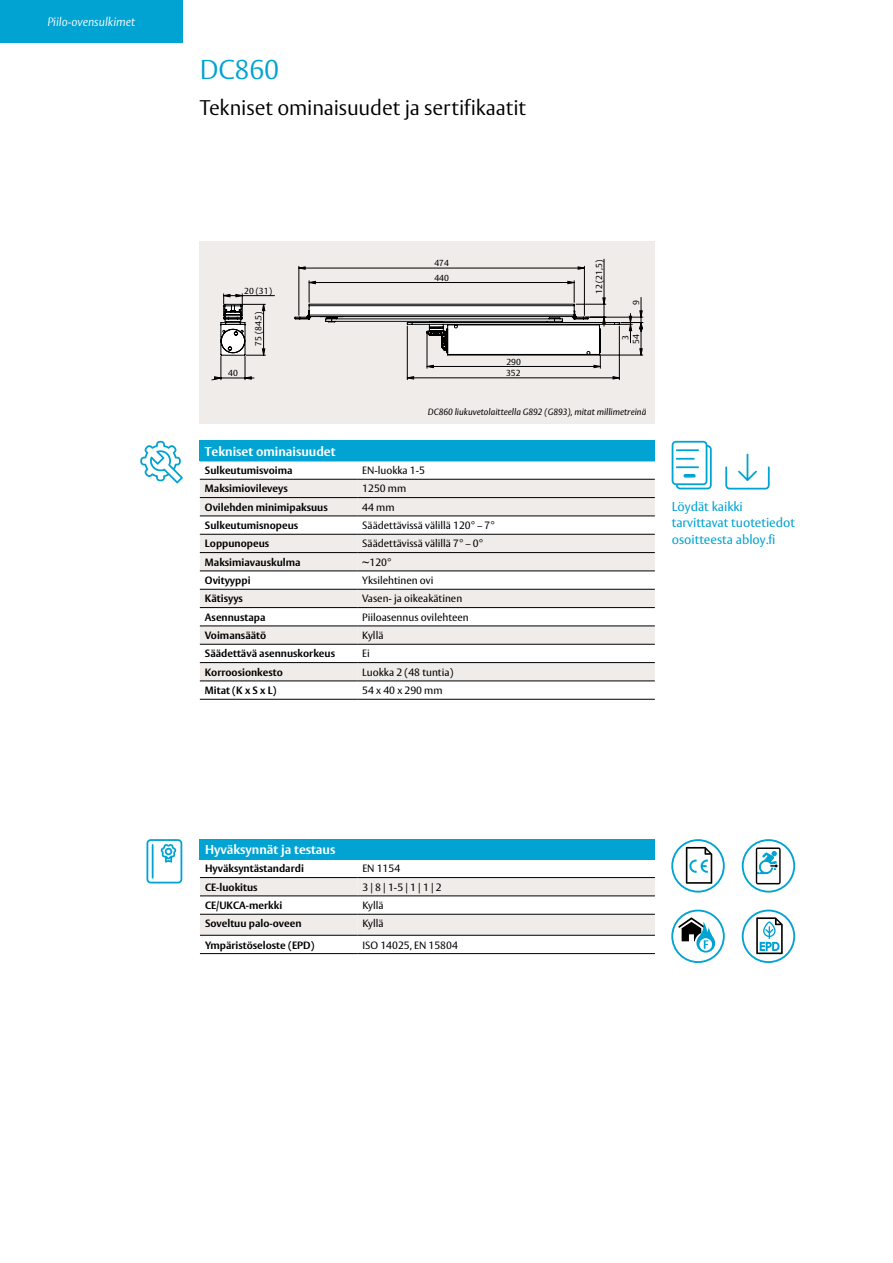
<style>
.page{position:relative;width:893px;height:1263px;background:#fff}
.page>*{position:absolute;margin:0;border:0;box-sizing:border-box;transform-origin:0 0}
.Page_Headline_18_22{font:300 27px "ASSA Vesta";letter-spacing:-.01em;color:#00a3d2}
.Page_Subheadline_14_16{font:300 21px "ASSA Vesta";letter-spacing:-.005em;color:#000}
.Infotext_Blue_8_5_12{font:12.75px/16.5px "ASSA Vesta";color:#00a3d2}
.Subline_White_8_5_12{font:700 12.75px "ASSA Vesta";color:#fff}
.Table_Headline_8_5_12{font:700 12.75px "ASSA Vesta";color:#fff}
.t1{font:italic 300 12px "ASSA Vesta";color:#fff}
.Table_Body_7_9{font:700 10.5px "ASSA Vesta";color:#000}
.Table_Body_7_9-2{font:10.5px "ASSA Vesta";color:#000}
.Footnote_Italic_6_8{font:italic 9px "ASSA Vesta";color:#000}
.t2{font:8.7px "ASSA Vesta";color:#000}
</style>
<div class="page">
<svg style="left:140px;top:441px;width:43px;height:42px"></svg>
<svg style="left:671px;top:839px;width:54px;height:53px"></svg>
<svg style="left:671px;top:909px;width:54px;height:54px"></svg>
<svg style="left:742px;top:839px;width:53px;height:53px"></svg>
<svg style="left:742px;top:909px;width:53px;height:54px"></svg>
<svg style="left:146px;top:839px;width:36px;height:44px"></svg>
<svg style="left:672px;top:441px;width:40px;height:48px"></svg>
<hr style="left:676px;top:466px;width:23px;height:2px;background:#00a3d2">
<svg style="left:683px;top:474px;width:13px;height:4px"></svg>
<svg style="left:725px;top:454px;width:45px;height:35px"></svg>
<div style="left:200px;top:242px;width:455px;height:182px;background:#f0ece9"></div>
<svg style="left:215px;top:267px;width:427px;height:112px"></svg>
<div style="left:0;top:0;width:183px;height:43px;background:#00a3d2"></div>
<div style="left:200px;top:441px;width:455px;height:20px;background:#00a3d2"></div>
<svg style="left:200px;top:480px;width:157px;height:201px"></svg>
<svg style="left:357px;top:480px;width:298px;height:201px;fill:#f0ece9"></svg>
<hr style="left:200px;top:479px;width:157px;height:1px;background:#000">
<hr style="left:357px;top:479px;width:298px;height:1px;background:#000">
<hr style="left:200px;top:497px;width:157px;height:1px;background:#000">
<hr style="left:357px;top:497px;width:298px;height:1px;background:#000">
<hr style="left:200px;top:516px;width:157px;height:1px;background:#000">
<hr style="left:357px;top:516px;width:298px;height:1px;background:#000">
<hr style="left:200px;top:534px;width:157px;height:1px;background:#000">
<hr style="left:357px;top:534px;width:298px;height:1px;background:#000">
<hr style="left:200px;top:552px;width:157px;height:1px;background:#000">
<hr style="left:357px;top:552px;width:298px;height:1px;background:#000">
<hr style="left:200px;top:571px;width:157px;height:1px;background:#000">
<hr style="left:357px;top:571px;width:298px;height:1px;background:#000">
<hr style="left:200px;top:589px;width:157px;height:1px;background:#000">
<hr style="left:357px;top:589px;width:298px;height:1px;background:#000">
<hr style="left:200px;top:607px;width:157px;height:1px;background:#000">
<hr style="left:357px;top:607px;width:298px;height:1px;background:#000">
<hr style="left:200px;top:626px;width:157px;height:1px;background:#000">
<hr style="left:357px;top:626px;width:298px;height:1px;background:#000">
<hr style="left:200px;top:644px;width:157px;height:1px;background:#000">
<hr style="left:357px;top:644px;width:298px;height:1px;background:#000">
<hr style="left:200px;top:662px;width:157px;height:1px;background:#000">
<hr style="left:357px;top:662px;width:298px;height:1px;background:#000">
<hr style="left:200px;top:681px;width:157px;height:1px;background:#000">
<hr style="left:357px;top:681px;width:298px;height:1px;background:#000">
<hr style="left:200px;top:699px;width:157px;height:1px;background:#000">
<hr style="left:357px;top:699px;width:298px;height:1px;background:#000">
<div style="left:200px;top:839px;width:455px;height:20px;background:#00a3d2"></div>
<svg style="left:200px;top:878px;width:455px;height:57px"></svg>
<hr style="left:200px;top:877px;width:157px;height:1px;background:#000">
<hr style="left:357px;top:877px;width:298px;height:1px;background:#000">
<hr style="left:200px;top:896px;width:157px;height:1px;background:#000">
<hr style="left:357px;top:896px;width:298px;height:1px;background:#000">
<hr style="left:200px;top:914px;width:157px;height:1px;background:#000">
<hr style="left:357px;top:914px;width:298px;height:1px;background:#000">
<hr style="left:200px;top:935px;width:157px;height:1px;background:#000">
<hr style="left:357px;top:935px;width:298px;height:1px;background:#000">
<hr style="left:200px;top:953px;width:157px;height:1px;background:#000">
<hr style="left:357px;top:953px;width:298px;height:1px;background:#000">
<hr style="left:200px;top:859px;width:157px;height:1px;background:#00a3d2">
<hr style="left:357px;top:859px;width:298px;height:1px;background:#00a3d2">
<p class="t1" style="left:47px;top:14px;width:89px">Piilo-ovensulkimet</p>
<p class="Page_Headline_18_22" style="left:200px;top:53px;width:81px">DC860</p>
<p class="Page_Subheadline_14_16" style="left:200px;top:95px;width:328px">Tekniset ominaisuudet ja sertifikaatit</p>
<p class="t2" style="left:244px;top:285px;width:29px">20 (31)</p>
<p class="t2" style="left:253px;top:346px;width:36px;rotate:-90deg">75 (84.5)</p>
<p class="t2" style="left:228px;top:368px;width:11px">40</p>
<p class="t2" style="left:434px;top:258px;width:16px">474</p>
<p class="t2" style="left:434px;top:272px;width:16px">440</p>
<p class="t2" style="left:506px;top:356px;width:16px">290</p>
<p class="t2" style="left:506px;top:368px;width:16px">352</p>
<p class="t2" style="left:594px;top:294px;width:36px;rotate:-90deg">12 (21,5)</p>
<p class="t2" style="left:631px;top:305px;width:6px;rotate:-90deg">9</p>
<p class="t2" style="left:631px;top:344px;width:11px;rotate:-90deg">54</p>
<p class="t2" style="left:620px;top:340px;width:6px;rotate:-90deg">3</p>
<p class="Footnote_Italic_6_8" style="left:428px;top:406px;width:220px">DC860 liukuvetolaitteella G892 (G893), mitat millimetreinä</p>
<p class="Subline_White_8_5_12" style="left:205px;top:443px;width:132px">Tekniset ominaisuudet</p>
<p class="Table_Body_7_9" style="left:205px;top:464px;width:89px">Sulkeutumisvoima</p>
<p class="Table_Body_7_9-2" style="left:362px;top:464px;width:64px">EN-luokka 1-5</p>
<p class="Table_Body_7_9" style="left:205px;top:482px;width:84px">Maksimiovileveys</p>
<p class="Table_Body_7_9-2" style="left:362px;top:482px;width:46px">1250 mm</p>
<p class="Table_Body_7_9" style="left:205px;top:501px;width:124px">Ovilehden minimipaksuus</p>
<p class="Table_Body_7_9-2" style="left:362px;top:501px;width:34px">44 mm</p>
<p class="Table_Body_7_9" style="left:205px;top:519px;width:95px">Sulkeutumisnopeus</p>
<p class="Table_Body_7_9-2" style="left:362px;top:519px;width:134px">Säädettävissä välillä 120° – 7°</p>
<p class="Table_Body_7_9" style="left:205px;top:537px;width:66px">Loppunopeus</p>
<p class="Table_Body_7_9-2" style="left:362px;top:537px;width:122px">Säädettävissä välillä 7° – 0°</p>
<p class="Table_Body_7_9" style="left:205px;top:556px;width:97px">Maksimiavauskulma</p>
<p class="Table_Body_7_9-2" style="left:362px;top:556px;width:31px">~120°</p>
<p class="Table_Body_7_9" style="left:205px;top:574px;width:47px">Ovityyppi</p>
<p class="Table_Body_7_9-2" style="left:362px;top:574px;width:73px">Yksilehtinen ovi</p>
<p class="Table_Body_7_9" style="left:205px;top:592px;width:39px">Kätisyys</p>
<p class="Table_Body_7_9-2" style="left:362px;top:592px;width:101px">Vasen- ja oikeakätinen</p>
<p class="Table_Body_7_9" style="left:205px;top:611px;width:62px">Asennustapa</p>
<p class="Table_Body_7_9-2" style="left:362px;top:611px;width:108px">Piiloasennus ovilehteen</p>
<p class="Table_Body_7_9" style="left:205px;top:629px;width:63px">Voimansäätö</p>
<p class="Table_Body_7_9-2" style="left:362px;top:629px;width:23px">Kyllä</p>
<p class="Table_Body_7_9" style="left:205px;top:647px;width:132px">Säädettävä asennuskorkeus</p>
<p class="Table_Body_7_9-2" style="left:362px;top:647px;width:9px">Ei</p>
<p class="Table_Body_7_9" style="left:205px;top:666px;width:79px">Korroosionkesto</p>
<p class="Table_Body_7_9-2" style="left:362px;top:666px;width:93px">Luokka 2 (48 tuntia)</p>
<p class="Table_Body_7_9" style="left:205px;top:684px;width:73px">Mitat (K x S x L)</p>
<p class="Table_Body_7_9-2" style="left:362px;top:684px;width:82px">54 x 40 x 290 mm</p>
<p class="Infotext_Blue_8_5_12" style="left:672px;top:499px;width:125px">Löydät kaikki tarvittavat tuotetiedot osoitteesta abloy.fi</p>
<p class="Table_Headline_8_5_12" style="left:205px;top:842px;width:132px">Hyväksynnät ja testaus</p>
<p class="Table_Body_7_9" style="left:205px;top:862px;width:100px">Hyväksyntästandardi</p>
<p class="Table_Body_7_9-2" style="left:362px;top:862px;width:39px">EN 1154</p>
<p class="Table_Body_7_9" style="left:205px;top:881px;width:54px">CE-luokitus</p>
<p class="Table_Body_7_9-2" style="left:362px;top:881px;width:81px">3 | 8 | 1-5 | 1 | 1 | 2</p>
<p class="Table_Body_7_9" style="left:205px;top:899px;width:79px">CE/UKCA-merkki</p>
<p class="Table_Body_7_9-2" style="left:362px;top:899px;width:23px">Kyllä</p>
<p class="Table_Body_7_9" style="left:205px;top:917px;width:98px">Soveltuu palo-oveen</p>
<p class="Table_Body_7_9-2" style="left:362px;top:917px;width:23px">Kyllä</p>
<p class="Table_Body_7_9" style="left:205px;top:938px;width:111px">Ympäristöseloste (EPD)</p>
<p class="Table_Body_7_9-2" style="left:362px;top:938px;width:97px">ISO 14025, EN 15804</p>
</div>
